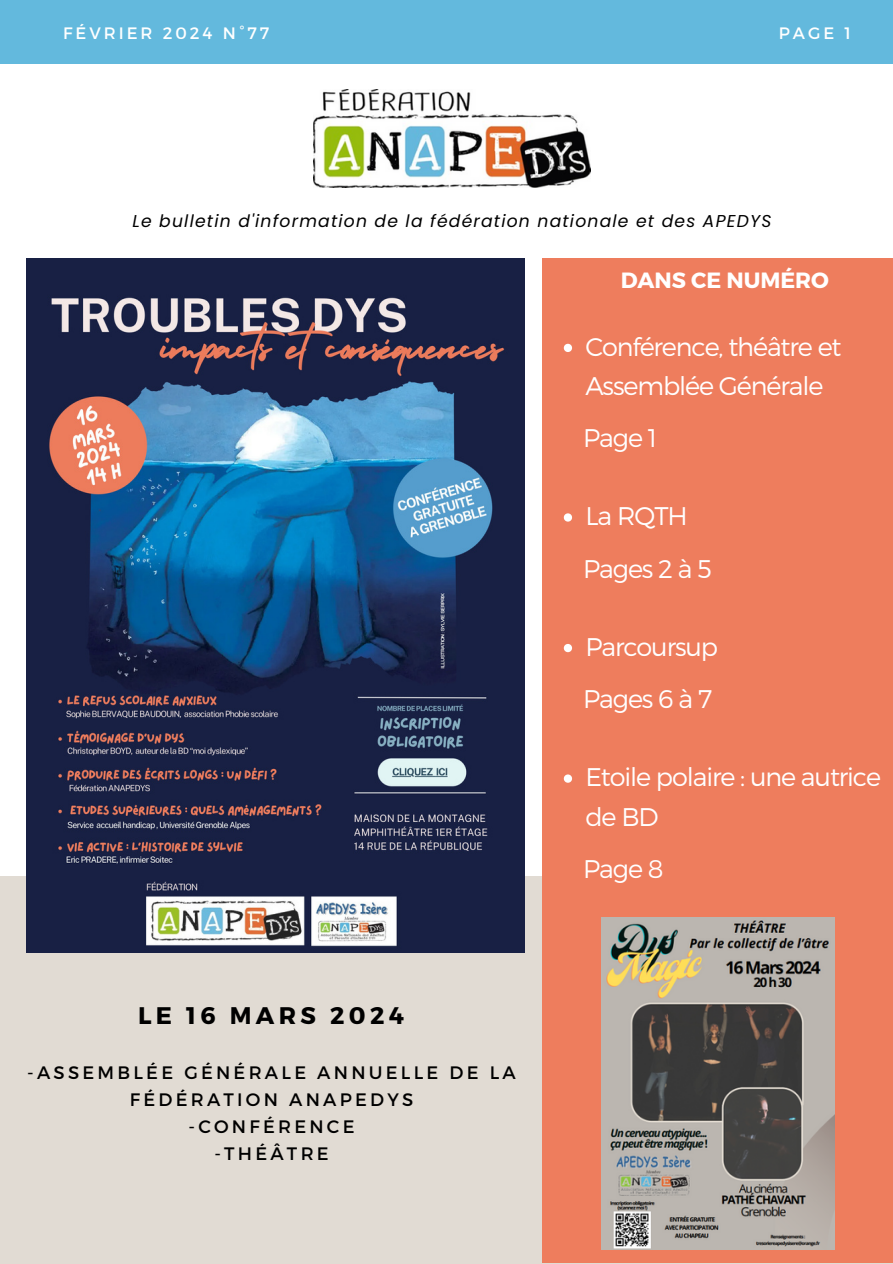
<style>
.page{position:relative;width:893px;height:1264px;background:#fff}
.page>*{position:absolute;margin:0;border:0;box-sizing:border-box;transform-origin:0 0}
.t1{font:300 25.5px/39px "Montserrat";letter-spacing:-.045em;color:#fff}
.t2{font:700 24px "Montserrat";letter-spacing:.18em;color:#000}
.t3{font:700 22.05px "Montserrat";color:#fff}
.t4{font:18px/27px "Montserrat";letter-spacing:.18em;color:#000;text-align:center}
.t5{font:italic 17.1px "Poppins";letter-spacing:.07em;color:#000}
.t6{font:16.5px "Montserrat";letter-spacing:.18em;color:#fff}
</style>
<div class="page">
<img style="left:314px;top:89px;width:276px;height:98px">
<div style="left:0;top:0;width:892px;height:63px;background:#63b9dd"></div>
<div style="left:0;top:876px;width:892px;height:387px;background:#e1dbd3"></div>
<img style="left:26px;top:258px;width:499px;height:694px">
<div style="left:542px;top:258px;width:350px;height:1004px;background:#ee7d5d"></div>
<img style="left:601px;top:917px;width:233px;height:332px">
<svg style="left:563px;top:344px;width:9px;height:8px"></svg>
<svg style="left:563px;top:513px;width:9px;height:8px"></svg>
<svg style="left:563px;top:644px;width:9px;height:8px"></svg>
<svg style="left:563px;top:774px;width:9px;height:8px"></svg>
<p class="t6" style="left:63px;top:23px;width:208px">FÉVRIER 2024 N°77</p>
<p class="t6" style="left:778px;top:23px;width:74px">PAGE 1</p>
<h4 class="t5" style="left:132px;top:209px;width:640px">Le bulletin d'information de la fédération nationale et des APEDYS</h4>
<h2 class="t3" style="left:620px;top:265px;width:210px">DANS CE NUMÉRO</h2>
<p class="t1" style="left:585px;top:326px;width:257px">Conférence, théâtre et<br>Assemblée Générale</p>
<p class="t1" style="left:583px;top:417px;width:75px">Page 1</p>
<h3 class="t1" style="left:585px;top:495px;width:104px">La RQTH</h3>
<p class="t1" style="left:583px;top:548px;width:130px">Pages 2 à 5</p>
<h2 class="t1" style="left:585px;top:626px;width:134px">Parcoursup</h2>
<p class="t1" style="left:583px;top:678px;width:130px">Pages 6 à 7</p>
<p class="t2" style="left:138px;top:1000px;width:267px">LE 16 MARS 2024</p>
<h2 class="t4" style="left:27px;top:1058px;width:490px">-ASSEMBLÉE GÉNÉRALE ANNUELLE DE LA<br>FÉDÉRATION ANAPEDYS<br>-CONFÉRENCE<br>-THÉÂTRE</h2>
<h2 class="t1" style="left:585px;top:756px;width:297px">Etoile polaire : une autrice de BD</h2>
<p class="t1" style="left:583px;top:848px;width:82px">Page 8</p>
</div>
